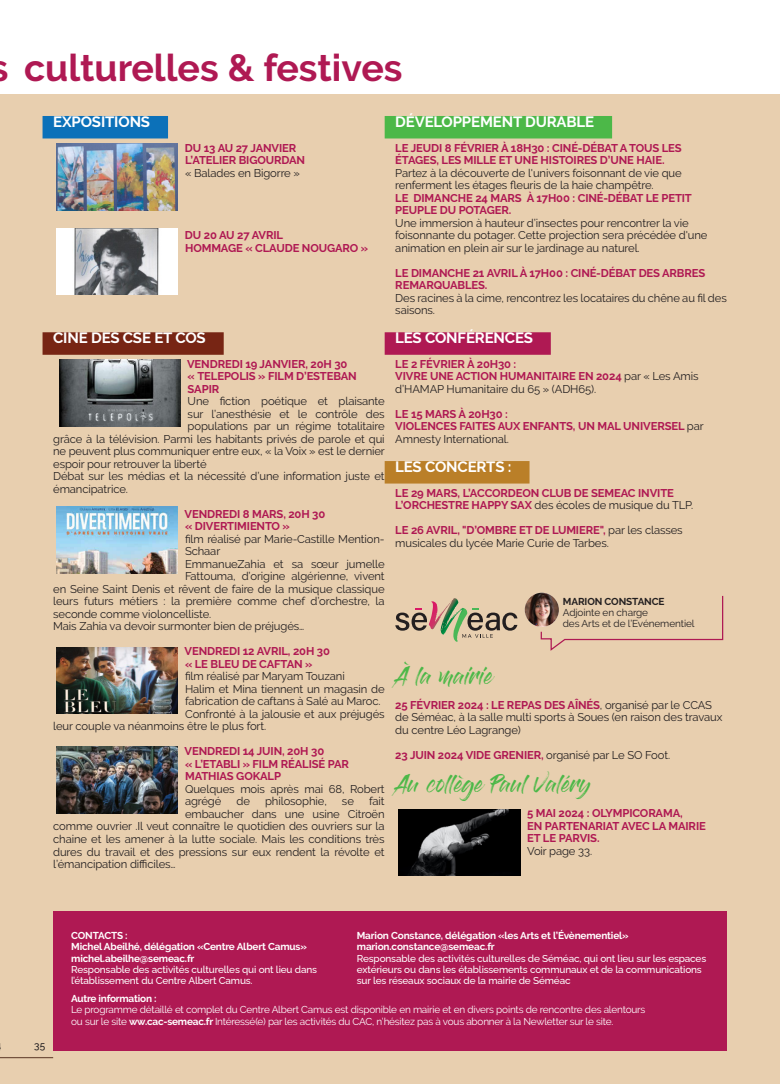
<style>
.page{position:relative;width:780px;height:1088px;background:#fff}
.page>*{position:absolute;margin:0;border:0;box-sizing:border-box;transform-origin:0 0}
.t1{font:700 37.5px "Raleway";color:#af1953}
.t2{font:17.5px "Gloss And Bloom";color:#4cb848}
.t3{font:700 15px "Raleway";letter-spacing:-.01em;color:#fff}
.t4{font:11.25px/12.5px "Raleway";letter-spacing:-.01em;color:#231f20}
.t5{font:700 11.25px/12.5px "Raleway";letter-spacing:-.01em;color:#af1953}
.t6{font:500 10px/11.2px "Raleway";letter-spacing:-.015em;color:#fff}
.t7{font:10px/11.2px "Raleway";letter-spacing:-.02em;color:#fff}
.t8{font:700 10px/11.2px "Raleway";letter-spacing:-.015em;color:#fff}
.t9{font:10px/11.2px "Raleway";letter-spacing:-.01em;color:#231f20}
.t10{font:700 10px "Raleway";letter-spacing:-.01em;color:#231f20}
.t11{font:500 10px "Raleway";color:#231f20}
.s1{font-weight:400;color:#231f20}
.s2{font-weight:700;color:#af1953}
.s3{font-weight:700}
</style>
<div class="page">
<div style="left:0;top:94px;width:780px;height:990px;background:#e8cfaf"></div>
<div style="left:43px;top:116px;width:125px;height:22px;background:#0c71b9"></div>
<div style="left:43px;top:332px;width:181px;height:23px;background:#772514"></div>
<img style="left:57px;top:143px;width:121px;height:67px">
<img style="left:57px;top:228px;width:121px;height:67px">
<img style="left:59px;top:359px;width:121px;height:67px">
<img style="left:57px;top:507px;width:121px;height:67px">
<img style="left:57px;top:647px;width:121px;height:67px">
<img style="left:57px;top:746px;width:121px;height:67px">
<div style="left:384px;top:116px;width:228px;height:22px;background:#4cb848"></div>
<div style="left:384px;top:332px;width:166px;height:23px;background:#af1953"></div>
<div style="left:384px;top:461px;width:145px;height:22px;background:#ba7f28"></div>
<div style="left:53px;top:911px;width:673px;height:140px;background:#af1953"></div>
<img style="left:399px;top:809px;width:121px;height:67px">
<svg style="left:395px;top:608px;width:32px;height:23px"></svg>
<svg style="left:440px;top:598px;width:77px;height:41px"></svg>
<img style="left:524px;top:593px;width:35px;height:34px;border-radius:17px">
<svg style="left:540px;top:595px;width:183px;height:56px"></svg>
<hr style="left:0;top:1057px;width:53px;height:1px;background:#74523e">
<h1 class="t1" style="left:24px;top:47px;width:380px">culturelles &amp; festives</h1>
<h3 class="t3" style="left:53px;top:113px;width:98px">EXPOSITIONS</h3>
<p class="t5" style="left:185px;top:141px;width:122px">DU 13 AU 27 JANVIER<br>L’ATELIER BIGOURDAN</p>
<p class="t4" style="left:185px;top:166px;width:116px">« Balades en Bigorre »</p>
<h3 class="t3" style="left:395px;top:113px;width:200px">DÉVELOPPEMENT DURABLE</h3>
<p class="t5" style="left:395px;top:141px;width:288px">LE JEUDI 8 FÉVRIER À 18H30 : CINÉ-DÉBAT A TOUS LES<br>ÉTAGES, LES MILLE ET UNE HISTOIRES D’UNE HAIE.</p>
<p class="t4" style="left:395px;top:166px;width:288px">Partez à la découverte de l'univers foisonnant de vie que renferment les étages fleuris de la haie champêtre.</p>
<p class="t5" style="left:395px;top:191px;width:298px">LE DIMANCHE 24 MARS À 17H00 : CINÉ-DÉBAT LE PETIT<br>PEUPLE DU POTAGER.</p>
<p class="t4" style="left:395px;top:216px;width:314px">Une immersion à hauteur d’insectes pour rencontrer la vie foisonnante du potager. Cette projection sera précédée d'une animation en plein air sur le jardinage au naturel.</p>
<p class="t5" style="left:395px;top:266px;width:311px">LE DIMANCHE 21 AVRIL À 17H00 : CINÉ-DÉBAT DES ARBRES<br>REMARQUABLES.</p>
<p class="t4" style="left:395px;top:291px;width:333px">Des racines à la cime, rencontrez les locataires du chêne au fil des saisons.</p>
<h3 class="t3" style="left:395px;top:329px;width:139px">LES CONFÉRENCES</h3>
<p class="t5" style="left:395px;top:358px;width:305px">LE 2 FÉVRIER À 20H30 :<br>VIVRE UNE ACTION HUMANITAIRE EN 2024 <span class="s1">par « Les Amis d’HAMAP Humanitaire du 65 » (ADH65).</span></p>
<p class="t5" style="left:395px;top:408px;width:310px">LE 15 MARS À 20H30 :<br>VIOLENCES FAITES AUX ENFANTS, UN MAL UNIVERSEL <span class="s1">par<br>Amnesty International.</span></p>
<h3 class="t3" style="left:395px;top:458px;width:118px">LES CONCERTS :</h3>
<p class="t5" style="left:395px;top:486px;width:299px">LE 29 MARS, L’ACCORDEON CLUB DE SEMEAC INVITE<br>L’ORCHESTRE HAPPY SAX <span class="s1">des écoles de musique du TLP.</span></p>
<p class="t4" style="left:395px;top:524px;width:289px"><span class="s2">LE 26 AVRIL, "D’OMBRE ET DE LUMIERE",</span> par les classes musicales du lycée Marie Curie de Tarbes.</p>
<p class="t5" style="left:185px;top:229px;width:185px">DU 20 AU 27 AVRIL<br>HOMMAGE « CLAUDE NOUGARO »</p>
<h3 class="t3" style="left:53px;top:329px;width:154px">CINE DES CSE ET COS</h3>
<p class="t5" style="left:187px;top:358px;width:171px">VENDREDI 19 JANVIER, 20H 30 « TELEPOLIS » FILM D’ESTEBAN<br>SAPIR</p>
<p class="t4" style="left:188px;top:395px;width:198px">Une fiction poétique et plaisante</p>
<p class="t4" style="left:188px;top:408px;width:198px">sur l’anesthésie et le contrôle des</p>
<p class="t4" style="left:188px;top:420px;width:198px">populations par un régime totalitaire</p>
<p class="t4" style="left:53px;top:433px;width:333px">grâce à la télévision. Parmi les habitants privés de parole et qui</p>
<p class="t4" style="left:53px;top:445px;width:333px">ne peuvent plus communiquer entre eux, « la Voix » est le dernier</p>
<p class="t4" style="left:53px;top:458px;width:155px">espoir pour retrouver la liberté</p>
<p class="t4" style="left:53px;top:470px;width:333px">Débat sur les médias et la nécessité d’une information juste et</p>
<p class="t4" style="left:53px;top:483px;width:76px">émancipatrice.</p>
<p class="t5" style="left:184px;top:508px;width:142px">VENDREDI 8 MARS, 20H 30 « DIVERTIMIENTO »</p>
<p class="t4" style="left:185px;top:533px;width:201px">film réalisé par Marie-Castille Mention-</p>
<p class="t4" style="left:185px;top:545px;width:37px">Schaar</p>
<p class="t4" style="left:185px;top:558px;width:201px">EmmanueZahia et sa sœur jumelle</p>
<p class="t4" style="left:185px;top:570px;width:201px">Fattouma, d’origine algérienne, vivent</p>
<p class="t4" style="left:53px;top:583px;width:333px">en Seine Saint Denis et rêvent de faire de la musique classique</p>
<p class="t4" style="left:53px;top:595px;width:333px">leurs futurs métiers : la première comme chef d’orchestre, la</p>
<p class="t4" style="left:53px;top:608px;width:160px">seconde comme violoncelliste.</p>
<p class="t4" style="left:53px;top:620px;width:253px">Mais Zahia va devoir surmonter bien de préjugés…</p>
<p class="t5" style="left:184px;top:645px;width:147px">VENDREDI 12 AVRIL, 20H 30 « LE BLEU DE CAFTAN »</p>
<p class="t4" style="left:185px;top:670px;width:161px">film réalisé par Maryam Touzani</p>
<p class="t4" style="left:185px;top:683px;width:201px">Halim et Mina tiennent un magasin de</p>
<p class="t4" style="left:185px;top:695px;width:197px">fabrication de caftans à Salé au Maroc.</p>
<p class="t4" style="left:185px;top:708px;width:201px">Confronté à la jalousie et aux préjugés</p>
<p class="t4" style="left:53px;top:720px;width:214px">leur couple va néanmoins être le plus fort.</p>
<p class="t5" style="left:184px;top:745px;width:166px">VENDREDI 14 JUIN, 20H 30<br>« L’ETABLI » FILM RÉALISÉ PAR<br>MATHIAS GOKALP</p>
<p class="t4" style="left:185px;top:783px;width:201px">Quelques mois après mai 68, Robert agrégé</p>
<p class="t10" style="left:562px;top:595px;width:103px">MARION CONSTANCE</p>
<p class="t9" style="left:562px;top:607px;width:133px">Adjointe en charge<br>des Arts et de l’Evénementiel</p>
<h2 class="t2" style="left:395px;top:667px;width:99px">À la mairie</h2>
<p class="t4" style="left:395px;top:698px;width:328px"><span class="s2">25 FÉVRIER 2024 : LE REPAS DES AÎNÉS</span>, organisé par le CCAS de Séméac, à la salle multi sports à Soues (en raison des travaux du centre Léo Lagrange)</p>
<p class="t5" style="left:395px;top:749px;width:276px">23 JUIN 2024 VIDE GRENIER, <span class="s1">organisé par Le SO Foot.</span></p>
<h2 class="t2" style="left:395px;top:776px;width:197px">Au collège Paul Valéry</h2>
<p class="t5" style="left:527px;top:807px;width:180px">5 MAI 2024 : OLYMPICORAMA,<br>EN PARTENARIAT AVEC LA MAIRIE<br>ET LE PARVIS.</p>
<p class="t4" style="left:527px;top:844px;width:66px">Voir page 33.</p>
<p class="t4" style="left:236px;top:795px;width:15px">de</p>
<p class="t4" style="left:265px;top:795px;width:63px">philosophie,</p>
<p class="t4" style="left:342px;top:795px;width:13px">se</p>
<p class="t4" style="left:369px;top:795px;width:17px">fait</p>
<p class="t4" style="left:185px;top:808px;width:201px">embaucher dans une usine Citroën</p>
<p class="t4" style="left:53px;top:820px;width:333px">comme ouvrier .Il veut connaître le quotidien des ouvriers sur la</p>
<p class="t4" style="left:53px;top:833px;width:333px">chaine et les amener à la lutte sociale. Mais les conditions très</p>
<p class="t4" style="left:53px;top:845px;width:333px">dures du travail et des pressions sur eux rendent la révolte et</p>
<p class="t4" style="left:53px;top:858px;width:124px">l’émancipation difficiles…</p>
<p class="t8" style="left:71px;top:930px;width:237px">CONTACTS :<br>Michel Abeilhé, délégation «Centre Albert Camus» michel.abeilhe@semeac.fr</p>
<p class="t6" style="left:71px;top:963px;width:247px">Responsable des activités culturelles qui ont lieu dans l’établissement du Centre Albert Camus.</p>
<p class="t8" style="left:357px;top:930px;width:273px">Marion Constance, délégation «les Arts et l’Évènementiel» marion.constance@semeac.fr</p>
<p class="t6" style="left:357px;top:951px;width:351px">Responsable des activités culturelles de Séméac, qui ont lieu sur les espaces extérieurs ou dans les établissements communaux et de la communications sur les réseaux sociaux de la mairie de Séméac</p>
<p class="t11" style="left:34px;top:1037px;width:12px">35</p>
<p class="t8" style="left:71px;top:993px;width:87px">Autre information :</p>
<p class="t7" style="left:71px;top:1004px;width:575px">Le programme détaillé et complet du Centre Albert Camus est disponible en mairie et en divers points de rencontre des alentours ou sur le site <span class="s3">ww.cac-semeac.fr</span> Intéressé(e) par les activités du CAC, n’hésitez pas à vous abonner à la Newletter sur le site.</p>
</div>
